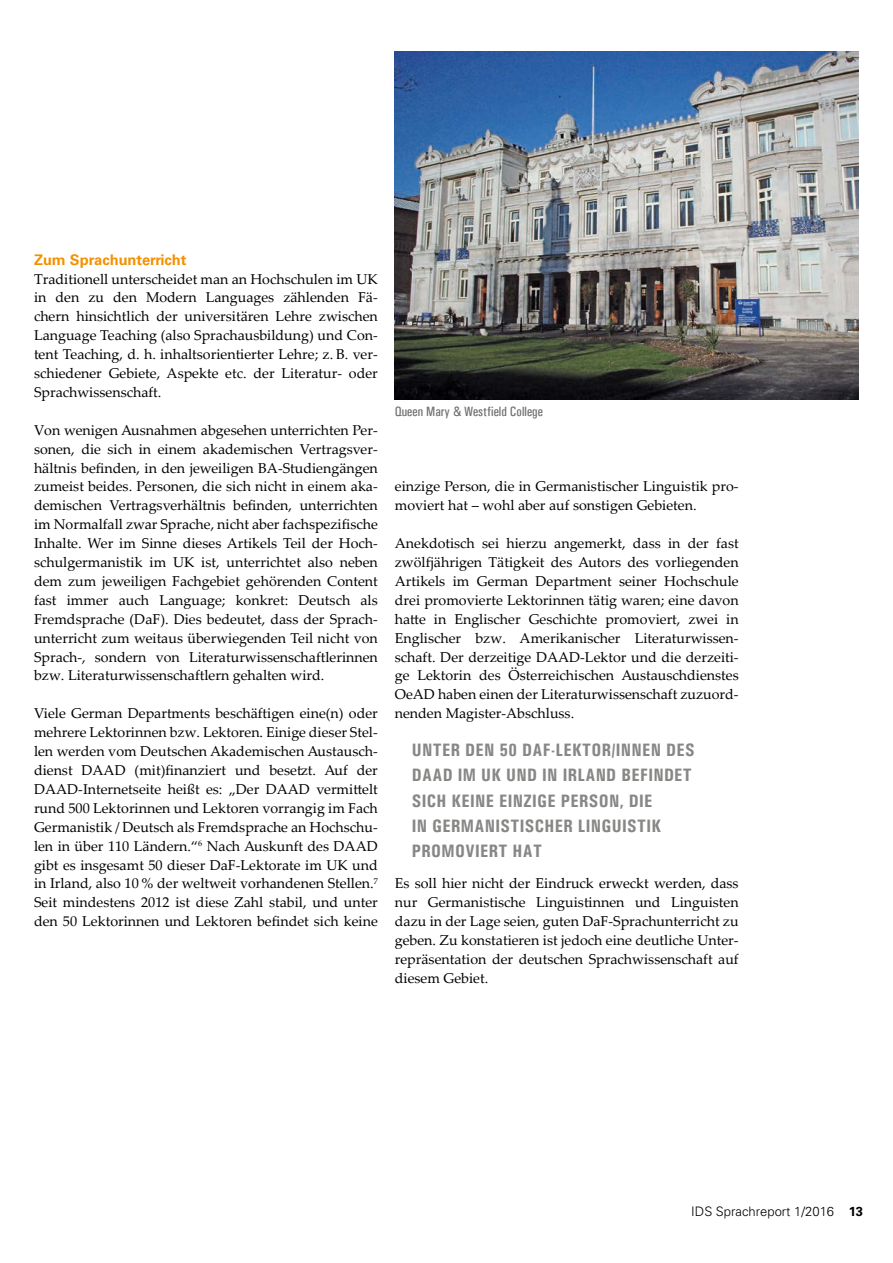
<style>
.page{position:relative;width:893px;height:1263px;background:#fff}
.page>*{position:absolute;margin:0;border:0;box-sizing:border-box;transform-origin:0 0}
.t1{font:700 condensed 18px/25.2px "Univers";letter-spacing:.02em;color:#878786}
.t2{font:700 14.7px "Univers LT Pro 65";color:#f39100}
.t3{font:14.25px/18.9px "Palatino Linotype";color:#000;text-align:justify}
.t4{font:13.5px "Univers Condensed";color:#6f6f6e}
.t5{font:300 13.05px "Univers LT Pro 45";color:#000}
.s1{font-family:"Univers LT Pro 65";font-weight:700}
</style>
<div class="page">
<img style="left:395px;top:51px;width:464px;height:348px">
<p class="t2" style="left:34px;top:251px;width:154px">Zum Sprachunterricht</p>
<p class="t3" style="left:34px;top:269px;width:345px">Traditionell unterscheidet man an Hochschulen im UK in den zu den Modern Languages zählenden Fä&shy;chern hinsichtlich der universitären Lehre zwischen Language Teaching (also Sprachausbildung) und Con&shy;tent Teaching, d. h. inhaltsorientierter Lehre; z. B. ver&shy;schiedener Gebiete, Aspekte etc. der Literatur- oder Sprachwissenschaft.</p>
<p class="t3" style="left:34px;top:420px;width:345px">Von wenigen Ausnahmen abgesehen unterrichten Per&shy;sonen, die sich in einem akademischen Vertragsver&shy;hältnis befinden, in den jeweiligen BA-Studiengängen zumeist beides. Personen, die sich nicht in einem aka&shy;demischen Vertragsverhältnis befinden, unterrichten im Normalfall zwar Sprache, nicht aber fachspezifische Inhalte. Wer im Sinne dieses Artikels Teil der Hoch&shy;schulgermanistik im UK ist, unterrichtet also neben dem zum jeweiligen Fachgebiet gehörenden Content fast immer auch Language; konkret: Deutsch als Fremdsprache (DaF). Dies bedeutet, dass der Sprach&shy;unterricht zum weitaus überwiegenden Teil nicht von Sprach-, sondern von Literaturwissenschaftlerinnen bzw. Literaturwissenschaftlern gehalten wird.</p>
<p class="t3" style="left:34px;top:703px;width:345px">Viele German Departments beschäftigen eine(n) oder mehrere Lektorinnen bzw. Lektoren. Einige dieser Stel&shy;len werden vom Deutschen Akademischen Austausch&shy;dienst DAAD (mit)finanziert und besetzt. Auf der DAAD-Internetseite heißt es: „Der DAAD vermittelt rund 500 Lektorinnen und Lektoren vorrangig im Fach Germanistik / Deutsch als Fremdsprache an Hochschu&shy;len in über 110 Ländern.“<sup>6</sup> Nach Auskunft des DAAD gibt es insgesamt 50 dieser DaF-Lektorate im UK und in Irland, also 10 % der weltweit vorhandenen Stellen.<sup>7<br></sup>Seit mindestens 2012 ist diese Zahl stabil, und unter den 50 Lektorinnen und Lektoren befindet sich keine</p>
<p class="t4" style="left:395px;top:403px;width:150px">Queen Mary &amp; Westfield College</p>
<p class="t3" style="left:395px;top:477px;width:345px">einzige Person, die in Germanistischer Linguistik pro&shy;moviert hat – wohl aber auf sonstigen Gebieten.</p>
<p class="t3" style="left:395px;top:533px;width:345px">Anekdotisch sei hierzu angemerkt, dass in der fast zwölfjährigen Tätigkeit des Autors des vorliegenden Artikels im German Department seiner Hochschule drei promovierte Lektorinnen tätig waren; eine davon hatte in Englischer Geschichte promoviert, zwei in Englischer bzw. Amerikanischer Literaturwissen&shy;schaft. Der derzeitige DAAD-Lektor und die derzeiti&shy;ge Lektorin des Österreichischen Austauschdienstes OeAD haben einen der Literaturwissenschaft zuzuord&shy;nenden Magister-Abschluss.</p>
<p class="t1" style="left:412px;top:737px;width:284px">UNTER DEN 50 DAF-LEKTOR/INNEN DES<br>DAAD IM UK UND IN IRLAND BEFINDET<br>SICH KEINE EINZIGE PERSON, DIE<br>IN GERMANISTISCHER LINGUISTIK<br>PROMOVIERT HAT</p>
<p class="t3" style="left:395px;top:873px;width:345px">Es soll hier nicht der Eindruck erweckt werden, dass nur Germanistische Linguistinnen und Linguisten dazu in der Lage seien, guten DaF-Sprachunterricht zu geben. Zu konstatieren ist jedoch eine deutliche Unter&shy;repräsentation der deutschen Sprachwissenschaft auf diesem Gebiet.</p>
<p class="t5" style="left:691px;top:1203px;width:173px">IDS Sprachreport 1/2016 <span class="s1">13</span></p>
</div>
